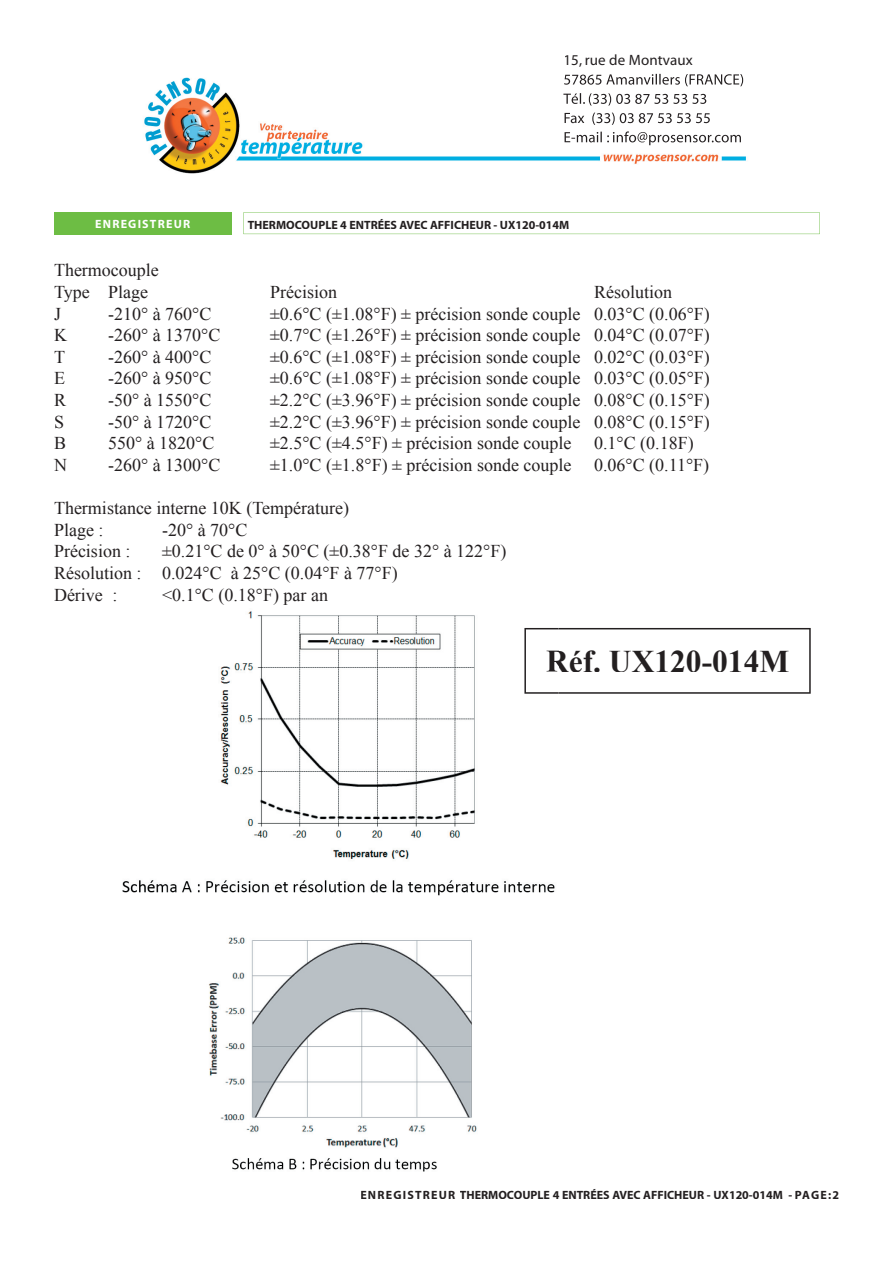
<style>
.page{position:relative;width:893px;height:1263px;background:#fff}
.page>*{position:absolute;margin:0;border:0;box-sizing:border-box;transform-origin:0 0}
.t1{font:700 31.5px "Times New Roman";color:#231f20}
.t2{font:18px/21.6px "Times New Roman";color:#231f20}
.t3{font:15px "Myriad";letter-spacing:.01em;color:#231f20}
.t4{font:700 12px "Myriad";color:#231f20}
.t5{font:700 12px "Myriad";letter-spacing:.1em;color:#fff}
</style>
<div class="page">
<img style="left:144px;top:73px;width:602px;height:101px">
<img style="left:564px;top:74px;width:179px;height:12px">
<img style="left:563px;top:93px;width:143px;height:13px">
<img style="left:565px;top:113px;width:145px;height:12px">
<img style="left:565px;top:131px;width:176px;height:14px">
<div style="left:54px;top:213px;width:177px;height:22px;background:#6dbd44"></div>
<svg style="left:243px;top:212px;width:577px;height:22px"></svg>
<img style="left:122px;top:611px;width:433px;height:285px">
<img style="left:209px;top:937px;width:268px;height:235px">
<svg style="left:558px;top:628px;width:253px;height:66px"></svg>
<img style="left:524px;top:628px;width:34px;height:66px">
<p class="t3" style="left:563px;top:53px;width:131px">15, rue de Montvaux</p>
<p class="t5" style="left:95px;top:218px;width:96px">ENREGISTREUR</p>
<p class="t4" style="left:248px;top:219px;width:323px">THERMOCOUPLE 4 ENTRÉES AVEC AFFICHEUR - UX120-014M</p>
<p class="t2" style="left:54px;top:259px;width:106px">Thermocouple<br>Type Plage</p>
<p class="t2" style="left:270px;top:281px;width:68px">Précision</p>
<p class="t2" style="left:594px;top:281px;width:80px">Résolution</p>
<p class="t2" style="left:54px;top:303px;width:9px">J</p>
<p class="t2" style="left:108px;top:303px;width:105px">-210° à 760°C</p>
<p class="t2" style="left:270px;top:303px;width:441px">±0.6°C (±1.08°F) ± précision sonde couple 0.03°C (0.06°F)</p>
<p class="t2" style="left:54px;top:324px;width:14px">K</p>
<p class="t2" style="left:108px;top:324px;width:114px">-260° à 1370°C</p>
<p class="t2" style="left:270px;top:324px;width:441px">±0.7°C (±1.26°F) ± précision sonde couple 0.04°C (0.07°F)</p>
<p class="t2" style="left:54px;top:346px;width:12px">T</p>
<p class="t2" style="left:108px;top:346px;width:105px">-260° à 400°C</p>
<p class="t2" style="left:270px;top:346px;width:441px">±0.6°C (±1.08°F) ± précision sonde couple 0.02°C (0.03°F)</p>
<p class="t2" style="left:54px;top:367px;width:12px">E</p>
<p class="t2" style="left:108px;top:367px;width:105px">-260° à 950°C</p>
<p class="t2" style="left:270px;top:367px;width:441px">±0.6°C (±1.08°F) ± précision sonde couple 0.03°C (0.05°F)</p>
<p class="t2" style="left:54px;top:389px;width:14px">R</p>
<p class="t2" style="left:108px;top:389px;width:105px">-50° à 1550°C</p>
<p class="t2" style="left:270px;top:389px;width:441px">±2.2°C (±3.96°F) ± précision sonde couple 0.08°C (0.15°F)</p>
<p class="t2" style="left:54px;top:411px;width:12px">S</p>
<p class="t2" style="left:108px;top:411px;width:105px">-50° à 1720°C</p>
<p class="t2" style="left:270px;top:411px;width:441px">±2.2°C (±3.96°F) ± précision sonde couple 0.08°C (0.15°F)</p>
<p class="t2" style="left:54px;top:432px;width:14px">B</p>
<p class="t2" style="left:108px;top:432px;width:108px">550° à 1820°C</p>
<p class="t2" style="left:270px;top:432px;width:425px">±2.5°C (±4.5°F) ± précision sonde couple 0.1°C (0.18F)</p>
<p class="t2" style="left:54px;top:454px;width:14px">N</p>
<p class="t2" style="left:108px;top:454px;width:114px">-260° à 1300°C</p>
<p class="t2" style="left:270px;top:454px;width:441px">±1.0°C (±1.8°F) ± précision sonde couple 0.06°C (0.11°F)</p>
<p class="t2" style="left:54px;top:497px;width:297px">Thermistance interne 10K (Température)<br>Plage :</p>
<p class="t2" style="left:162px;top:519px;width:87px">-20° à 70°C</p>
<p class="t2" style="left:54px;top:540px;width:78px">Précision :</p>
<p class="t2" style="left:54px;top:540px;width:454px;text-indent:108px">±0.21°C de 0° à 50°C (±0.38°F de 32° à 122°F)<br>Résolution : 0.024°C à 25°C (0.04°F à 77°F)<br>Dérive :</p>
<p class="t2" style="left:162px;top:583px;width:168px">&lt;0.1°C (0.18°F) par an</p>
<h1 class="t1" style="left:546px;top:639px;width:245px">Réf. UX120-014M</h1>
<p class="t4" style="left:360px;top:1188px;width:480px">ENREGISTREUR THERMOCOUPLE 4 ENTRÉES AVEC AFFICHEUR - UX120-014M - PAGE:2</p>
</div>
